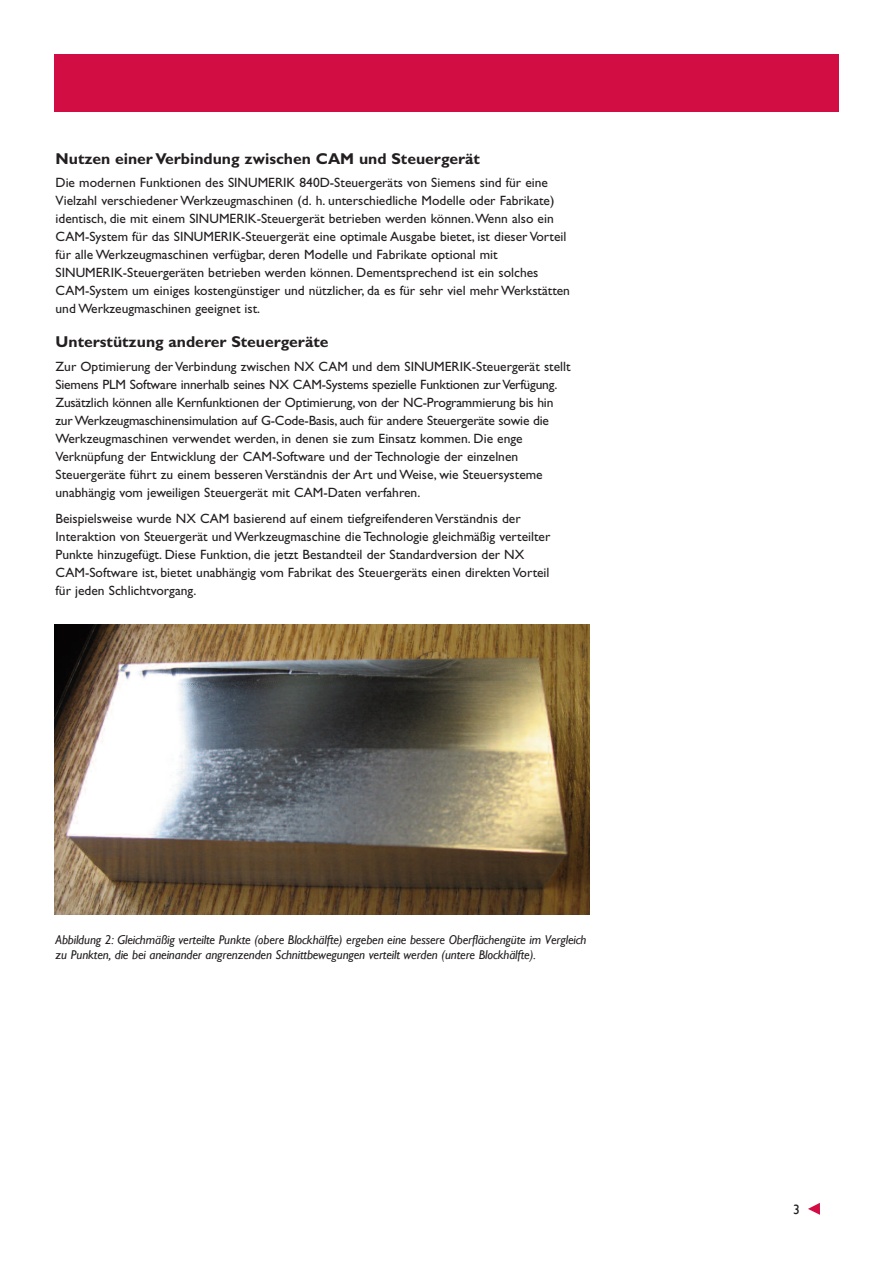
<style>
.page{position:relative;width:893px;height:1263px;background:#fff}
.page>*{position:absolute;margin:0;border:0;box-sizing:border-box;transform-origin:0 0}
.t1{font:700 15.75px "Gill Sans Std";color:#231f20}
.t2{font:13.5px/18px "Gill Sans Std";color:#231f20}
.t3{font:13.5px "Gill Sans";color:#231f20}
.t4{font:italic 12.75px/15.3px "Gill Sans";letter-spacing:-.01em;color:#231f20}
</style>
<div class="page">
<svg style="left:808px;top:1203px;width:11px;height:11px"></svg>
<div style="left:54px;top:54px;width:784px;height:58px;background:#d20d44"></div>
<img style="left:54px;top:625px;width:535px;height:289px">
<p class="t1" style="left:56px;top:152px;width:425px">Nutzen einer Verbindung zwischen CAM und Steuergerät</p>
<p class="t2" style="left:56px;top:175px;width:515px">Die modernen Funktionen des SINUMERIK 840D-Steuergeräts von Siemens sind für eine Vielzahl verschiedener Werkzeugmaschinen (d. h. unterschiedliche Modelle oder Fabrikate) identisch, die mit einem SINUMERIK-Steuergerät betrieben werden können.Wenn also ein CAM-System für das SINUMERIK-Steuergerät eine optimale Ausgabe bietet, ist dieser Vorteil für alle Werkzeugmaschinen verfügbar, deren Modelle und Fabrikate optional mit SINUMERIK-Steuergeräten betrieben werden können. Dementsprechend ist ein solches CAM-System um einiges kostengünstiger und nützlicher, da es für sehr viel mehr Werkstätten und Werkzeugmaschinen geeignet ist.</p>
<p class="t1" style="left:56px;top:336px;width:274px">Unterstützung anderer Steuergeräte</p>
<p class="t2" style="left:56px;top:358px;width:516px">Zur Optimierung der Verbindung zwischen NX CAM und dem SINUMERIK-Steuergerät stellt Siemens PLM Software innerhalb seines NX CAM-Systems spezielle Funktionen zurVerfügung.<br>Zusätzlich können alle Kernfunktionen der Optimierung, von der NC-Programmierung bis hin zur Werkzeugmaschinensimulation auf G-Code-Basis, auch für andere Steuergeräte sowie die Werkzeugmaschinen verwendet werden, in denen sie zum Einsatz kommen. Die enge Verknüpfung der Entwicklung der CAM-Software und der Technologie der einzelnen Steuergeräte führt zu einem besseren Verständnis der Art und Weise, wie Steuersysteme unabhängig vom jeweiligen Steuergerät mit CAM-Daten verfahren.</p>
<p class="t2" style="left:56px;top:510px;width:496px">Beispielsweise wurde NX CAM basierend auf einem tiefgreifenderen Verständnis der Interaktion von Steuergerät und Werkzeugmaschine die Technologie gleichmäßig verteilter Punkte hinzugefügt. Diese Funktion, die jetzt Bestandteil der Standardversion der NX CAM-Software ist, bietet unabhängig vom Fabrikat des Steuergeräts einen direkten Vorteil für jeden Schlichtvorgang.</p>
<p class="t4" style="left:56px;top:931px;width:532px">Abbildung 2: Gleichmäßig verteilte Punkte (obere Blockhälfte) ergeben eine bessere Oberflächengüte im Vergleich zu Punkten, die bei aneinander angrenzenden Schnittbewegungen verteilt werden (untere Blockhälfte).</p>
<p class="t3" style="left:792px;top:1201px;width:8px">3</p>
</div>
